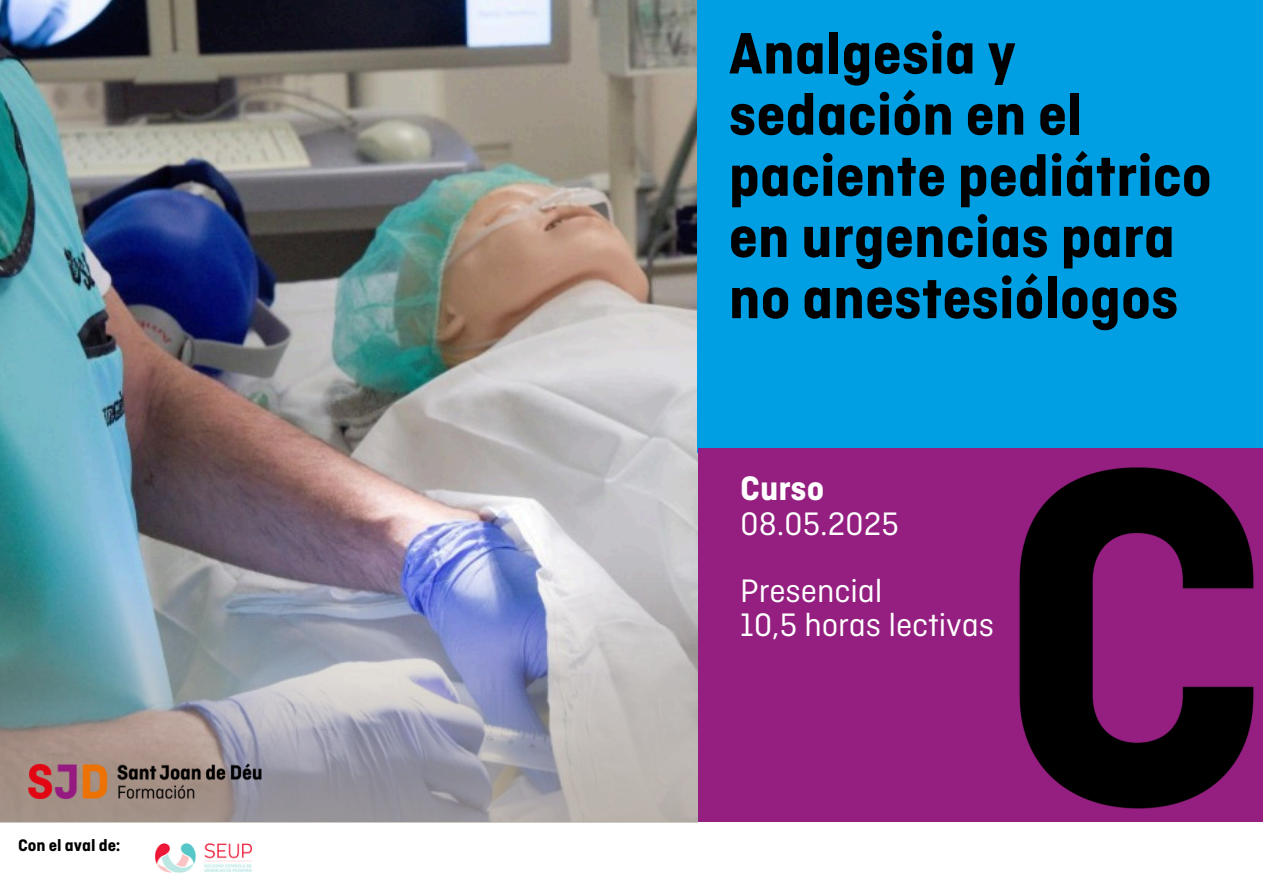
<style>
.page{position:relative;width:1263px;height:894px;background:#fff}
.page>*{position:absolute;margin:0;border:0;box-sizing:border-box;transform-origin:0 0}
.t1{font:700 61.35px/61.1px "Ciutadella";color:#000}
.t2{font:700 35.7px "Ciutadella";color:#fff}
.t3{font:34.2px/33.8px "Ciutadella";color:#fff}
.t4{font:700 17.55px "Ciutadella";color:#000}
</style>
<div class="page">
<div style="left:697px;top:0;width:566px;height:452px;background:#009fe3"></div>
<div style="left:697px;top:448px;width:566px;height:373px;background:#941f81"></div>
<img style="left:1019px;top:467px;width:235px;height:342px">
<img style="left:0;top:0;width:697px;height:272px">
<img style="left:0;top:272px;width:698px;height:549px">
<img style="left:23px;top:757px;width:246px;height:56px">
<img style="left:154px;top:843px;width:98px;height:30px">
<p class="t4" style="left:18px;top:835px;width:104px">Con el aval de:</p>
<p class="t1" style="left:729px;top:28px;width:485px">Analgesia y sedación en el paciente pediátrico en urgencias para no anestesiólogos</p>
<p class="t2" style="left:740px;top:469px;width:85px">Curso</p>
<p class="t3" style="left:740px;top:509px;width:160px">08.05.2025</p>
<p class="t3" style="left:740px;top:576px;width:255px">Presencial<br>10,5 horas lectivas</p>
</div>
